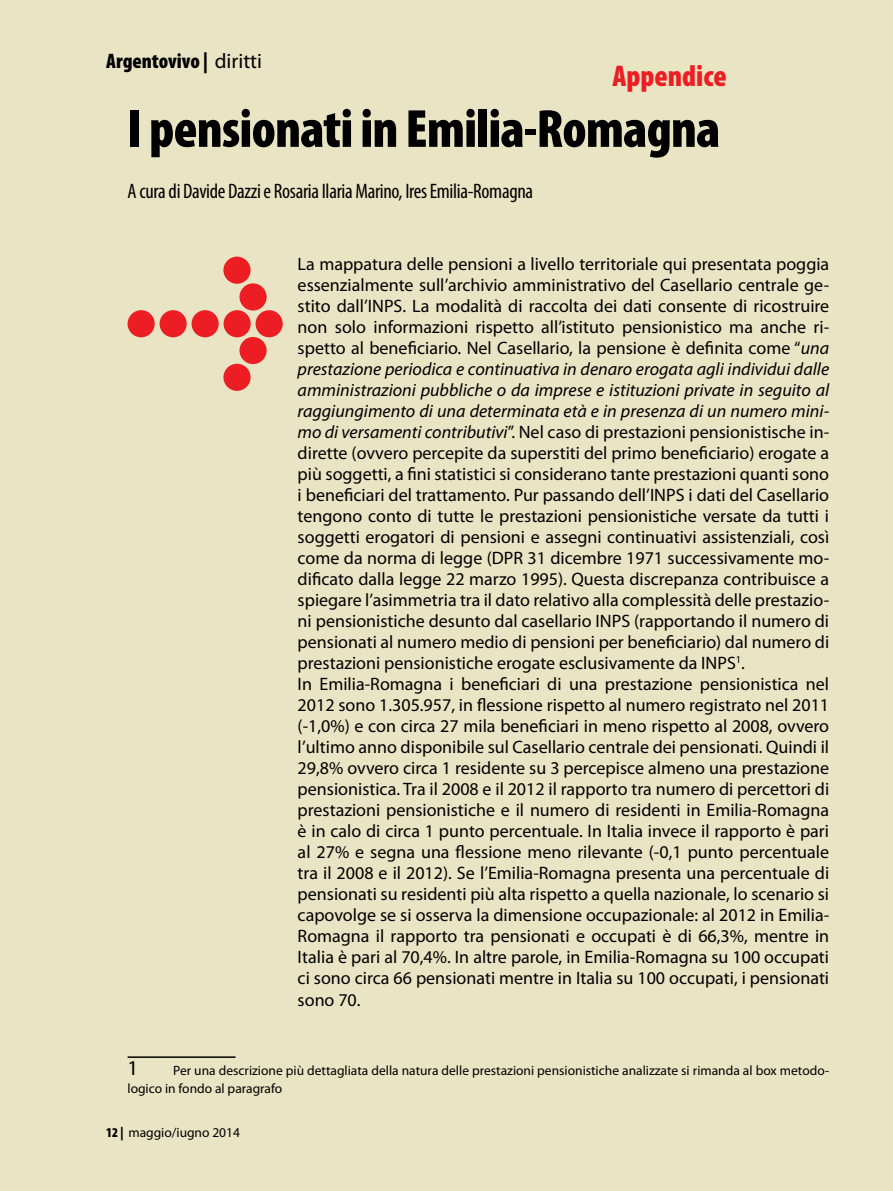
<style>
.page{position:relative;width:893px;height:1191px;background:#e9e4c3}
.page>*{position:absolute;margin:0;border:0;box-sizing:border-box;transform-origin:0 0}
.t1{font:900 condensed 54px "Myriad Pro";letter-spacing:-.015em;color:#000}
.t2{font:900 condensed 30px "Myriad Pro";color:#ed1d24}
.t3{font:condensed 21px "Myriad Pro";letter-spacing:-.015em;color:#000}
.t4{font:900 condensed 21px "Myriad Pro";color:#000}
.t5{font:21px "Myriad Pro";color:#000}
.t6{font:18px/21px "Myriad Pro";color:#000}
.t7{font:13.5px/18px "Myriad Pro";color:#000}
.s1{font-weight:400;font-stretch:normal}
.s2{font-style:italic}
.s3{font-weight:900;font-stretch:condensed}
</style>
<div class="page">
<hr style="left:128px;top:1056px;width:108px;height:2px;background:#000">
<svg style="left:128px;top:257px;width:155px;height:134px"></svg>
<p class="t4" style="left:106px;top:49px;width:157px">Argentovivo | <span class="s1">diritti</span></p>
<h2 class="t2" style="left:612px;top:59px;width:116px">Appendice</h2>
<h1 class="t1" style="left:128px;top:99px;width:594px">I pensionati in Emilia-Romagna</h1>
<p class="t3" style="left:128px;top:178px;width:407px">A cura di Davide Dazzi e Rosaria Ilaria Marino, Ires Emilia-Romagna</p>
<p class="t6" style="left:298px;top:253px;width:533px">La mappatura delle pensioni a livello territoriale qui presentata poggia essenzialmente sull’archivio amministrativo del Casellario centrale ge&shy;stito dall’INPS. La modalità di raccolta dei dati consente di ricostruire non solo informazioni rispetto all’istituto pensionistico ma anche ri&shy;spetto al beneficiario. Nel Casellario, la pensione è definita come “<span class="s2">una prestazione periodica e continuativa in denaro erogata agli individui dalle amministrazioni pubbliche o da imprese e istituzioni private in seguito al raggiungimento di una determinata età e in presenza di un numero mini&shy;mo di versamenti contributivi</span>”. Nel caso di prestazioni pensionistische in&shy;dirette (ovvero percepite da superstiti del primo beneficiario) erogate a più soggetti, a fini statistici si considerano tante prestazioni quanti sono i beneficiari del trattamento. Pur passando dell’INPS i dati del Casellario tengono conto di tutte le prestazioni pensionistiche versate da tutti i soggetti erogatori di pensioni e assegni continuativi assistenziali, così come da norma di legge (DPR 31 dicembre 1971 successivamente mo&shy;dificato dalla legge 22 marzo 1995). Questa discrepanza contribuisce a spiegare l’asimmetria tra il dato relativo alla complessità delle prestazio&shy;ni pensionistiche desunto dal casellario INPS (rapportando il numero di pensionati al numero medio di pensioni per beneficiario) dal numero di prestazioni pensionistiche erogate esclusivamente da INPS<sup>1</sup>.<br>In Emilia-Romagna i beneficiari di una prestazione pensionistica nel 2012 sono 1.305.957, in flessione rispetto al numero registrato nel 2011 (-1,0%) e con circa 27 mila beneficiari in meno rispetto al 2008, ovvero l’ultimo anno disponibile sul Casellario centrale dei pensionati. Quindi il 29,8% ovvero circa 1 residente su 3 percepisce almeno una prestazione pensionistica. Tra il 2008 e il 2012 il rapporto tra numero di percettori di prestazioni pensionistiche e il numero di residenti in Emilia-Romagna è in calo di circa 1 punto percentuale. In Italia invece il rapporto è pari al 27% e segna una flessione meno rilevante (-0,1 punto percentuale tra il 2008 e il 2012). Se l’Emilia-Romagna presenta una percentuale di pensionati su residenti più alta rispetto a quella nazionale, lo scenario si capovolge se si osserva la dimensione occupazionale: al 2012 in Emilia-Romagna il rapporto tra pensionati e occupati è di 66,3%, mentre in Italia è pari al 70,4%. In altre parole, in Emilia-Romagna su 100 occupati ci sono circa 66 pensionati mentre in Italia su 100 occupati, i pensionati sono 70.</p>
<p class="t5" style="left:128px;top:1055px;width:12px">1</p>
<p class="t7" style="left:128px;top:1061px;width:703px;text-indent:46px">Per una descrizione più dettagliata della natura delle prestazioni pensionistiche analizzate si rimanda al box metodo&shy;logico in fondo al paragrafo</p>
<p class="t7" style="left:106px;top:1123px;width:135px"><span class="s3">12 |</span> maggio/iugno 2014</p>
</div>
